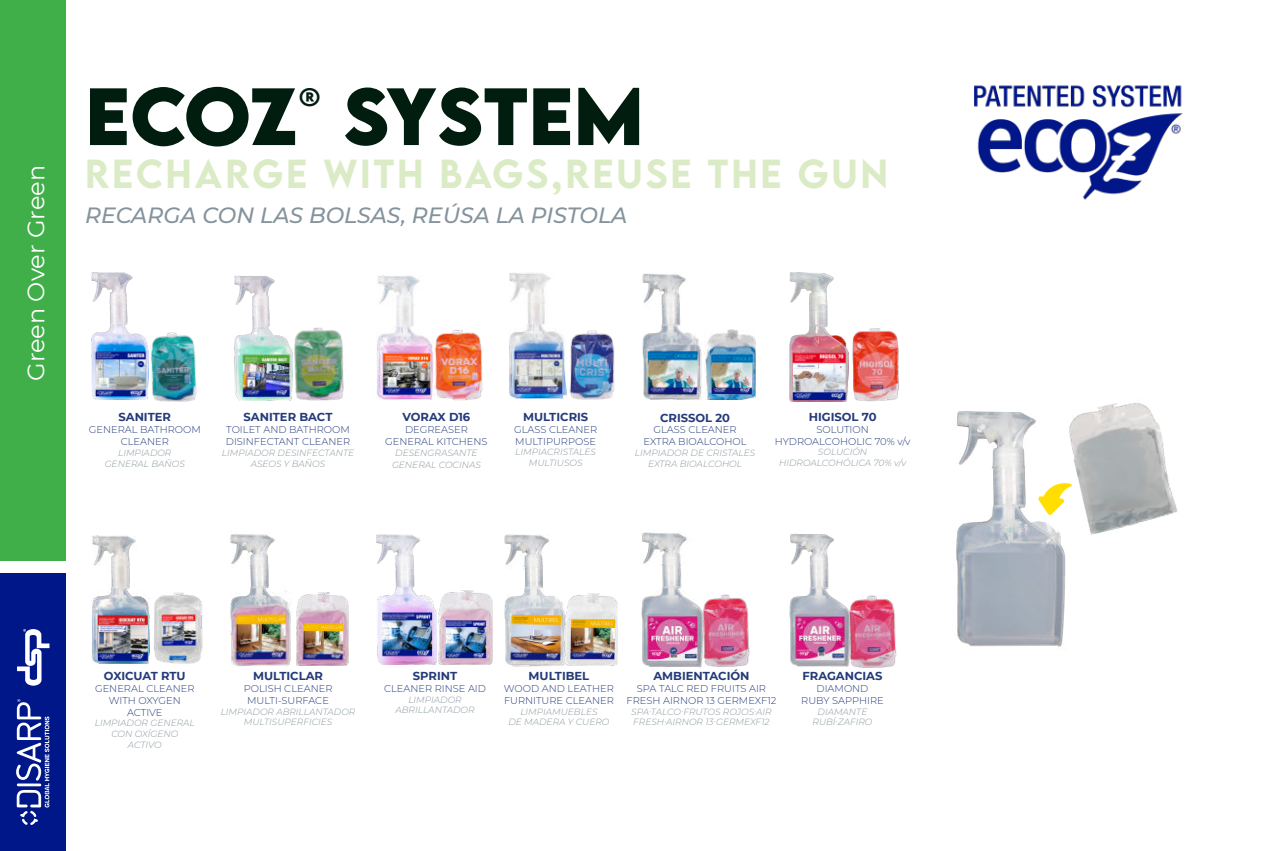
<style>
.page{position:relative;width:1276px;height:851px;background:#fff}
.page>*{position:absolute;margin:0;border:0;box-sizing:border-box;transform-origin:0 0}
.t1{font:700 72px "LEMONMILK";color:#001d10}
.t2{font:500 36px "LEMONMILK";letter-spacing:.075em;color:#dbebc5}
.t3{font:24px "Montserrat";color:#fff}
.t4{font:italic 500 22px "Montserrat";color:#84939c}
.t5{font:700 11.6px "Montserrat";color:#243a79}
.t6{font:300 9.8px/11.8px "Montserrat";color:#243a79;text-align:center}
.t7{font:italic 300 9px/10.8px "Montserrat";color:#8a979c;text-align:center}
</style>
<div class="page">
<div style="left:0;top:573px;width:66px;height:277px;background:#001789"></div>
<svg style="left:16px;top:699px;width:33px;height:126px"></svg>
<svg style="left:17px;top:629px;width:32px;height:56px"></svg>
<div style="left:0;top:0;width:66px;height:560px;background:#40ae49"></div>
<img style="left:974px;top:85px;width:209px;height:115px">
<img style="left:706px;top:330px;width:50px;height:69px">
<img style="left:642px;top:273px;width:64px;height:127px">
<img style="left:377px;top:275px;width:54px;height:125px">
<img style="left:431px;top:329px;width:52px;height:72px">
<img style="left:91px;top:273px;width:57px;height:127px">
<img style="left:148px;top:332px;width:49px;height:70px">
<img style="left:234px;top:275px;width:57px;height:126px">
<img style="left:291px;top:327px;width:53px;height:74px">
<img style="left:509px;top:273px;width:58px;height:125px">
<img style="left:569px;top:330px;width:46px;height:70px">
<img style="left:848px;top:328px;width:51px;height:74px">
<img style="left:789px;top:273px;width:59px;height:129px">
<img style="left:154px;top:592px;width:49px;height:72px">
<img style="left:92px;top:535px;width:57px;height:128px">
<img style="left:297px;top:592px;width:51px;height:73px">
<img style="left:230px;top:532px;width:67px;height:134px">
<img style="left:438px;top:590px;width:54px;height:74px">
<img style="left:377px;top:534px;width:59px;height:130px">
<img style="left:569px;top:593px;width:49px;height:72px">
<img style="left:504px;top:534px;width:65px;height:133px">
<img style="left:708px;top:594px;width:42px;height:73px">
<img style="left:853px;top:595px;width:44px;height:73px">
<img style="left:641px;top:532px;width:67px;height:136px">
<img style="left:789px;top:533px;width:64px;height:134px">
<img style="left:956px;top:411px;width:110px;height:236px">
<img style="left:1063px;top:403px;width:115px;height:131px">
<svg style="left:1038px;top:482px;width:33px;height:33px"></svg>
<h3 class="t3" style="left:22px;top:381px;width:217px;rotate:-90deg">Green Over Green</h3>
<h1 class="t1" style="left:85px;top:78px;width:560px">ECOZ<sup>®</sup> SYSTEM</h1>
<h2 class="t2" style="left:85px;top:152px;width:804px">RECHARGE WiTH BAGS,REUSE THE GUN</h2>
<h3 class="t4" style="left:85px;top:203px;width:544px">RECARGA CON LAS BOLSAS, REÚSA LA PISTOLA</h3>
<p class="t5" style="left:118px;top:408px;width:54px">SANITER</p>
<p class="t6" style="left:89px;top:423px;width:114px">GENERAL BATHROOM<br>CLEANER</p>
<p class="t7" style="left:105px;top:447px;width:82px">LIMPIADOR<br>GENERAL BAÑOS</p>
<p class="t5" style="left:244px;top:408px;width:90px">SANITER BACT</p>
<p class="t6" style="left:226px;top:423px;width:126px;text-align:left">TOILET AND BATHROOM<br>DISINFECTANT CLEANER</p>
<p class="t7" style="left:222px;top:447px;width:134px">LIMPIADOR DESINFECTANTE<br>ASEOS Y BAÑOS</p>
<p class="t5" style="left:402px;top:408px;width:69px">VORAX D16</p>
<p class="t6" style="left:385px;top:423px;width:104px">DEGREASER<br>GENERAL KITCHENS</p>
<p class="t7" style="left:392px;top:446px;width:90px;line-height:11.8px">DESENGRASANTE<br>GENERAL COCINAS</p>
<p class="t5" style="left:523px;top:408px;width:67px">MULTICRIS</p>
<p class="t6" style="left:514px;top:423px;width:85px;text-align:left">GLASS CLEANER<br>MULTIPURPOSE</p>
<p class="t7" style="left:515px;top:446px;width:82px">LIMPIACRISTALES<br>MULTIUSOS</p>
<p class="t5" style="left:660px;top:409px;width:71px">CRISSOL 20</p>
<p class="t6" style="left:643px;top:424px;width:105px">GLASS CLEANER<br>EXTRA BIOALCOHOL</p>
<p class="t7" style="left:635px;top:447px;width:122px">LIMPIADOR DE CRISTALES<br>EXTRA BIOALCOHOL</p>
<p class="t5" style="left:808px;top:408px;width:69px">HIGISOL 70</p>
<p class="t6" style="left:775px;top:423px;width:137px">SOLUTION<br>HYDROALCOHOLIC 70% v/v</p>
<p class="t7" style="left:779px;top:446px;width:128px">SOLUCIÓN<br>HIDROALCOHÓLICA 70% v/v</p>
<p class="t5" style="left:104px;top:667px;width:83px">OXICUAT RTU</p>
<p class="t6" style="left:95px;top:682px;width:101px">GENERAL CLEANER<br>WITH OXYGEN<br>ACTIVE</p>
<p class="t7" style="left:95px;top:717px;width:102px">LIMPIADOR GENERAL<br>CON OXÍGENO<br>ACTIVO</p>
<p class="t5" style="left:253px;top:667px;width:71px">MULTICLAR</p>
<p class="t6" style="left:244px;top:682px;width:90px">POLISH CLEANER<br>MULTI-SURFACE</p>
<p class="t7" style="left:221px;top:705px;width:136px">LIMPIADOR ABRILLANTADOR<br>MULTISUPERFICIES</p>
<p class="t5" style="left:413px;top:667px;width:46px">SPRINT</p>
<p class="t6" style="left:384px;top:682px;width:103px">CLEANER RINSE AID</p>
<p class="t7" style="left:395px;top:693px;width:81px">LIMPIADOR<br>ABRILLANTADOR</p>
<p class="t5" style="left:528px;top:667px;width:62px">MULTIBEL</p>
<p class="t6" style="left:504px;top:682px;width:111px;text-align:left">WOOD AND LEATHER<br>FURNITURE CLEANER</p>
<p class="t7" style="left:508px;top:705px;width:102px">LIMPIAMUEBLES<br>DE MADERA Y CUERO</p>
<p class="t5" style="left:653px;top:667px;width:98px">AMBIENTACIÓN</p>
<p class="t6" style="left:626px;top:682px;width:151px">SPA TALC RED FRUITS AIR<br>FRESH AIRNOR 13 GERMEXF12</p>
<p class="t7" style="left:631px;top:705px;width:142px;text-align:left">SPA·TALCO·FRUTOS ROJOS·AIR<br>FRESH·AIRNOR 13·GERMEXF12</p>
<p class="t5" style="left:802px;top:667px;width:81px">FRAGANCIAS</p>
<p class="t6" style="left:801px;top:682px;width:84px">DIAMOND<br>RUBY SAPPHIRE</p>
<p class="t7" style="left:812px;top:705px;width:61px">DIAMANTE<br>RUBÍ·ZAFIRO</p>
</div>
